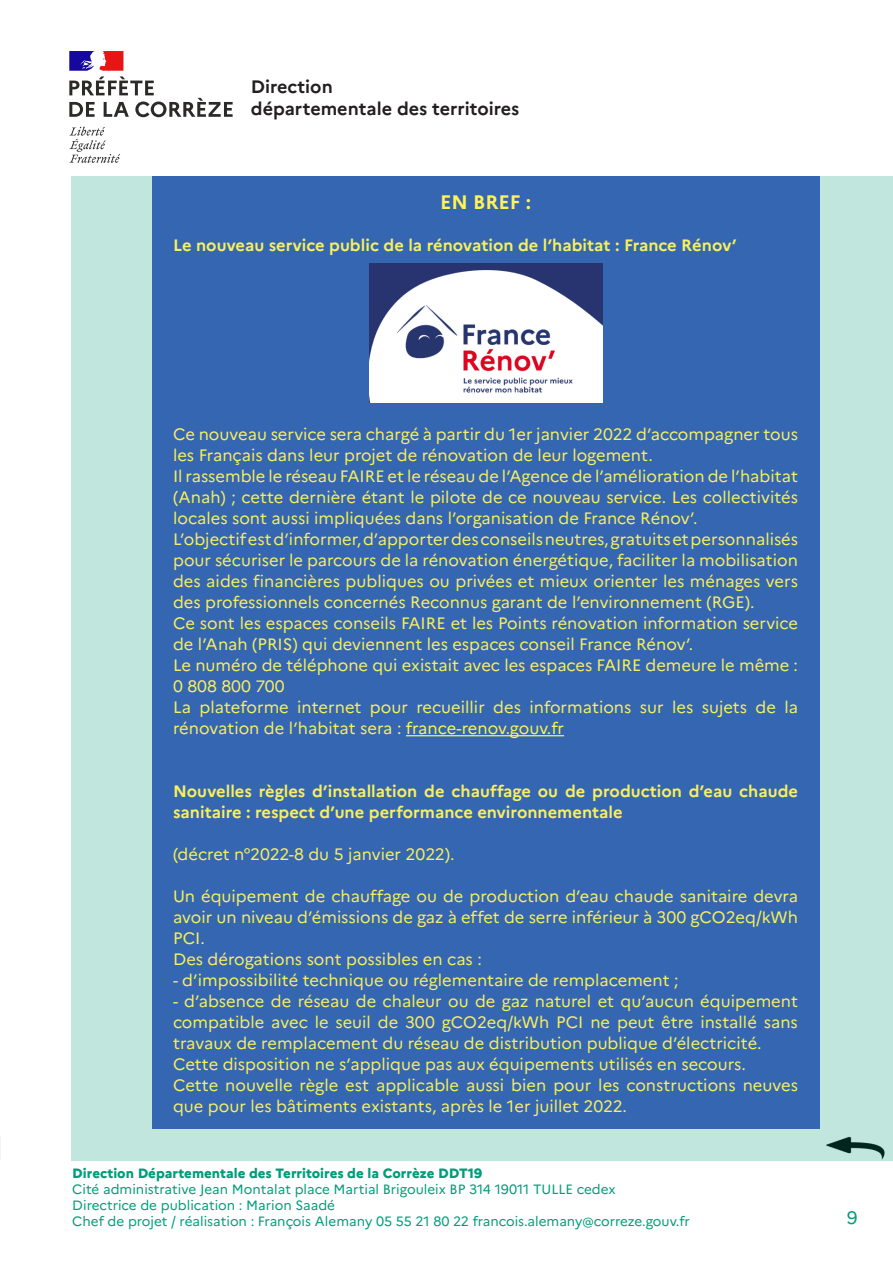
<style>
.page{position:relative;width:893px;height:1263px;background:#fff}
.page>*{position:absolute;margin:0;border:0;box-sizing:border-box;transform-origin:0 0}
.t1{font:700 19.5px "Marianne";color:#fff356}
.t2{font:700 18px "Marianne";color:#231f20}
.t3{font:18px "Marianne";color:#009d7a}
.t4{font:16.5px/21px "Marianne";color:#f8f05e}
.t5{font:700 16.5px/21px "Marianne";color:#f8f05e}
.t6{font:13.5px "Marianne";color:#009d7a}
.t7{font:800 13.5px "Marianne";color:#009d7a}
.s1{color:#fff356}
</style>
<div class="page">
<svg style="left:0;top:1136px;width:1px;height:24px"></svg>
<svg style="left:69px;top:127px;width:51px;height:36px"></svg>
<svg style="left:69px;top:51px;width:164px;height:66px"></svg>
<div style="left:71px;top:176px;width:822px;height:985px;background:#c0e6de"></div>
<div style="left:152px;top:176px;width:667px;height:953px;background:#3566b1"></div>
<hr style="left:406px;top:735px;width:158px;height:1px;background:#fff356">
<img style="left:369px;top:264px;width:233px;height:139px">
<p class="t2" style="left:251px;top:76px;width:83px">Direction</p>
<p class="t2" style="left:251px;top:97px;width:270px">départementale des territoires</p>
<p class="t1" style="left:440px;top:190px;width:92px">EN BREF :</p>
<p class="t5" style="left:173px;top:234px;width:565px">Le nouveau service public de la rénovation de l’habitat : France Rénov’</p>
<p class="t4" style="left:173px;top:423px;width:626px">Ce nouveau service sera chargé à partir du 1er janvier 2022 d’accompagner tous les Français dans leur projet de rénovation de leur logement.</p>
<p class="t4" style="left:173px;top:465px;width:626px;text-align:justify">Il rassemble le réseau FAIRE et le réseau de l’Agence de l’amélioration de l’habitat (Anah) ; cette dernière étant le pilote de ce nouveau service. Les collectivités locales sont aussi impliquées dans l’organisation de France Rénov’.</p>
<p class="t4" style="left:173px;top:528px;width:626px;text-align:justify">L’objectif est d’informer, d’apporter des conseils neutres, gratuits et personnalisés pour sécuriser le parcours de la rénovation énergétique, faciliter la mobilisation des aides financières publiques ou privées et mieux orienter les ménages vers des professionnels concernés Reconnus garant de l’environnement (RGE).</p>
<p class="t4" style="left:173px;top:612px;width:626px">Ce sont les espaces conseils FAIRE et les Points rénovation information service de l’Anah (PRIS) qui deviennent les espaces conseil France Rénov’.</p>
<p class="t4" style="left:173px;top:654px;width:626px">Le numéro de téléphone qui existait avec les espaces FAIRE demeure le même :<br>0 808 800 700</p>
<p class="t4" style="left:173px;top:696px;width:626px">La plateforme internet pour recueillir des informations sur les sujets de la rénovation de l’habitat sera <span class="s1">: france-renov.gouv.fr</span></p>
<p class="t5" style="left:173px;top:780px;width:626px">Nouvelles règles d’installation de chauffage ou de production d’eau chaude sanitaire : respect d’une performance environnementale</p>
<p class="t4" style="left:173px;top:843px;width:283px">(décret n°2022-8 du 5 janvier 2022).</p>
<p class="t4" style="left:173px;top:885px;width:626px;text-align:justify">Un équipement de chauffage ou de production d’eau chaude sanitaire devra avoir un niveau d’émissions de gaz à effet de serre inférieur à 300 gCO2eq/kWh PCI.</p>
<p class="t4" style="left:173px;top:948px;width:310px">Des dérogations sont possibles en cas :</p>
<p class="t4" style="left:173px;top:969px;width:507px">- d’impossibilité technique ou réglementaire de remplacement ;</p>
<p class="t4" style="left:173px;top:990px;width:626px;text-align:justify">- d’absence de réseau de chaleur ou de gaz naturel et qu’aucun équipement compatible avec le seuil de 300 gCO2eq/kWh PCI ne peut être installé sans travaux de remplacement du réseau de distribution publique d’électricité.</p>
<p class="t4" style="left:173px;top:1053px;width:574px">Cette disposition ne s’applique pas aux équipements utilisés en secours.</p>
<p class="t4" style="left:173px;top:1074px;width:626px">Cette nouvelle règle est applicable aussi bien pour les constructions neuves que pour les bâtiments existants, après le 1er juillet 2022.</p>
<p class="t7" style="left:72px;top:1165px;width:411px">Direction Départementale des Territoires de la Corrèze DDT19</p>
<p class="t6" style="left:72px;top:1181px;width:545px">Cité administrative Jean Montalat place Martial Brigouleix BP 314 19011 TULLE cedex</p>
<p class="t6" style="left:72px;top:1197px;width:264px">Directrice de publication : Marion Saadé</p>
<p class="t6" style="left:72px;top:1213px;width:619px">Chef de projet / réalisation : François Alemany 05 55 21 80 22 francois.alemany@correze.gouv.fr</p>
<p class="t3" style="left:847px;top:1207px;width:12px">9</p>
</div>
